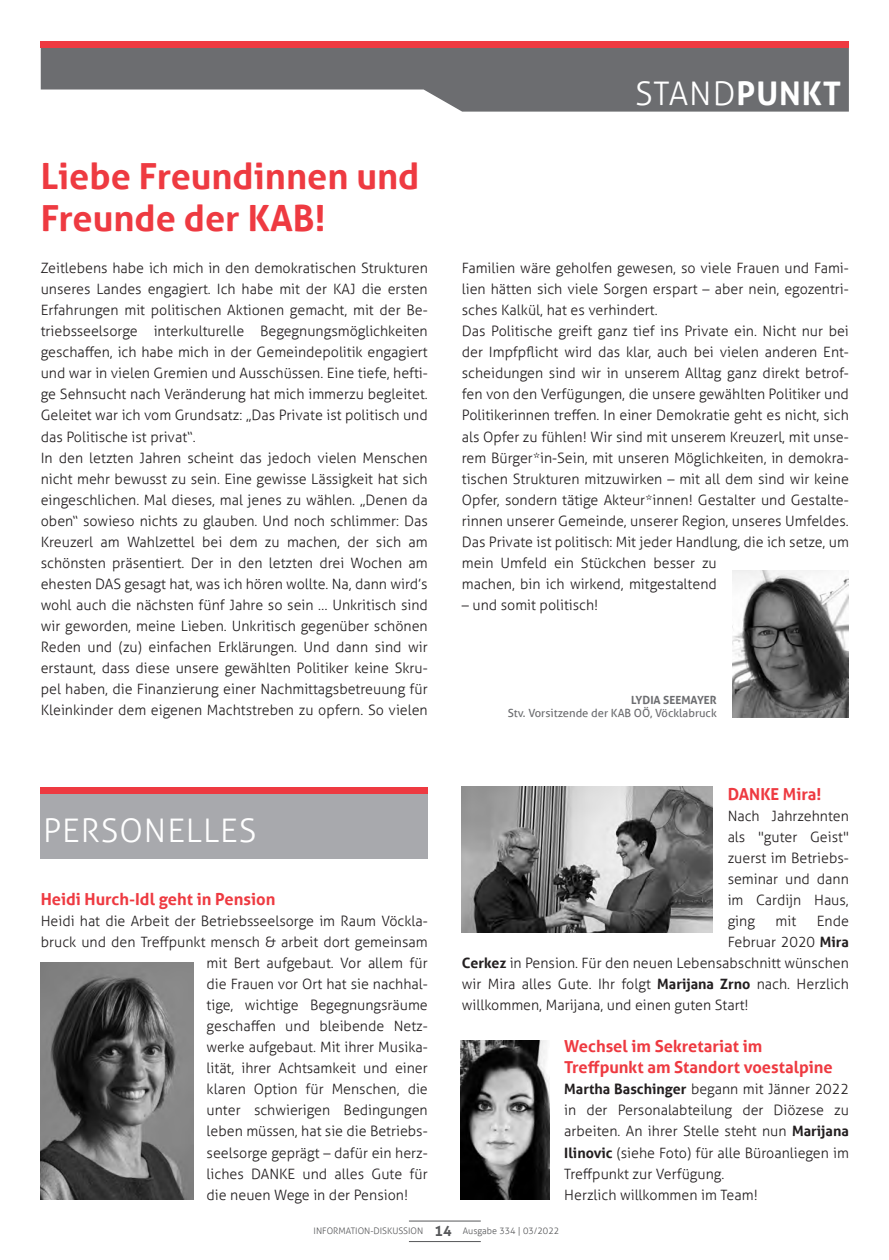
<style>
.page{position:relative;width:889px;height:1260px;background:#fff}
.page>*{position:absolute;margin:0;border:0;box-sizing:border-box;transform-origin:0 0}
.t1{font:700 36px/42.2px "Aller";color:#ee3a41}
.t2{font:300 32.55px "Aller";letter-spacing:.03em;color:#fff}
.t3{font:700 16.5px/21px "Aller";color:#ee3a41}
.t4{font:300 14.25px/21px "Aller";color:#231f20}
.t5{font:11.25px "Aller";color:#6c6d70}
.t6{font:700 11.25px "Aller";color:#6c6d70}
.t7{font:300 9px "Aller";color:#57585a}
.s1{font-weight:700}
.s2{font-weight:700;font-size:14.25px}
</style>
<div class="page">
<hr style="left:409px;top:1220px;width:72px;height:1px;background:#57585a">
<hr style="left:409px;top:1241px;width:72px;height:1px;background:#57585a">
<div style="left:41px;top:794px;width:387px;height:64px;background:#a8a9ad"></div>
<div style="left:41px;top:787px;width:387px;height:7px;background:#ee3a41"></div>
<img style="left:732px;top:570px;width:117px;height:147px">
<svg style="left:41px;top:48px;width:808px;height:64px;fill:#6c6d70"></svg>
<div style="left:41px;top:41px;width:808px;height:7px;background:#ee3a41"></div>
<img style="left:461px;top:1040px;width:88px;height:159px">
<img style="left:462px;top:787px;width:251px;height:145px">
<img style="left:40px;top:962px;width:154px;height:237px">
<h1 class="t1" style="left:41px;top:155px;width:380px">Liebe Freundinnen und<br>Freunde der KAB!</h1>
<h2 class="t2" style="left:635px;top:73px;width:208px">STAND<span class="s1">PUNKT</span></h2>
<p class="t4" style="left:41px;top:257px;width:388px">Zeitlebens habe ich mich in den demokratischen Strukturen unseres Landes engagiert. Ich habe mit der KAJ die ersten Erfahrungen mit politischen Aktionen gemacht, mit der Be&shy;triebsseelsorge interkulturelle Begegnungsmöglichkeiten geschaffen, ich habe mich in der Gemeindepolitik engagiert und war in vielen Gremien und Ausschüssen. Eine tiefe, hefti&shy;ge Sehnsucht nach Veränderung hat mich immerzu begleitet.<br>Geleitet war ich vom Grundsatz: „Das Private ist politisch und das Politische ist privat“.<br>In den letzten Jahren scheint das jedoch vielen Menschen nicht mehr bewusst zu sein. Eine gewisse Lässigkeit hat sich eingeschlichen. Mal dieses, mal jenes zu wählen. „Denen da oben“ sowieso nichts zu glauben. Und noch schlimmer: Das Kreuzerl am Wahlzettel bei dem zu machen, der sich am schönsten präsentiert. Der in den letzten drei Wochen am ehesten DAS gesagt hat, was ich hören wollte. Na, dann wird’s wohl auch die nächsten fünf Jahre so sein … Unkritisch sind wir geworden, meine Lieben. Unkritisch gegenüber schönen Reden und (zu) einfachen Erklärungen. Und dann sind wir erstaunt, dass diese unsere gewählten Politiker keine Skru&shy;pel haben, die Finanzierung einer Nachmittagsbetreuung für Kleinkinder dem eigenen Machtstreben zu opfern. So vielen</p>
<p class="t4" style="left:462px;top:257px;width:388px">Familien wäre geholfen gewesen, so viele Frauen und Fami&shy;lien hätten sich viele Sorgen erspart – aber nein, egozentri&shy;sches Kalkül, hat es verhindert.<br>Das Politische greift ganz tief ins Private ein. Nicht nur bei der Impfpflicht wird das klar, auch bei vielen anderen Ent&shy;scheidungen sind wir in unserem Alltag ganz direkt betrof&shy;fen von den Verfügungen, die unsere gewählten Politiker und Politikerinnen treffen. In einer Demokratie geht es nicht, sich als Opfer zu fühlen! Wir sind mit unserem Kreuzerl, mit unse&shy;rem Bürger*in-Sein, mit unseren Möglichkeiten, in demokra&shy;tischen Strukturen mitzuwirken – mit all dem sind wir keine Opfer, sondern tätige Akteur*innen! Gestalter und Gestalte&shy;rinnen unserer Gemeinde, unserer Region, unseres Umfeldes.<br>Das Private ist politisch: Mit jeder Handlung, die ich setze, um mein Umfeld ein Stückchen besser zu<br>machen, bin ich wirkend, mitgestaltend</p>
<p class="t4" style="left:462px;top:594px;width:138px">– und somit politisch!</p>
<p class="t6" style="left:631px;top:692px;width:87px">LYDIA SEEMAYER</p>
<p class="t5" style="left:508px;top:705px;width:211px">Stv. Vorsitzende der KAB OÖ, Vöcklabruck</p>
<h2 class="t2" style="left:43px;top:810px;width:214px">PERSONELLES</h2>
<p class="t3" style="left:41px;top:888px;width:236px">Heidi Hurch-Idl geht in Pension</p>
<p class="t4" style="left:41px;top:910px;width:388px">Heidi hat die Arbeit der Betriebsseelsorge im Raum Vöckla-</p>
<p class="t4" style="left:41px;top:931px;width:388px">bruck und den Treffpunkt mensch &amp; arbeit dort gemeinsam</p>
<p class="t4" style="left:207px;top:952px;width:223px">mit Bert aufgebaut. Vor allem für</p>
<p class="t4" style="left:207px;top:973px;width:223px">die Frauen vor Ort hat sie nachhal-</p>
<p class="t4" style="left:207px;top:994px;width:223px">tige, wichtige Begegnungsräume</p>
<p class="t4" style="left:207px;top:1015px;width:223px">geschaffen und bleibende Netz-</p>
<p class="t4" style="left:207px;top:1036px;width:223px">werke aufgebaut. Mit ihrer Musika-</p>
<p class="t4" style="left:207px;top:1057px;width:223px">lität, ihrer Achtsamkeit und einer</p>
<p class="t4" style="left:207px;top:1078px;width:223px">klaren Option für Menschen, die</p>
<p class="t4" style="left:207px;top:1099px;width:223px">unter schwierigen Bedingungen</p>
<p class="t4" style="left:207px;top:1120px;width:223px">leben müssen, hat sie die Betriebs-</p>
<p class="t4" style="left:207px;top:1141px;width:223px">seelsorge geprägt – dafür ein herz-</p>
<p class="t4" style="left:207px;top:1162px;width:223px">liches DANKE und alles Gute für</p>
<p class="t4" style="left:207px;top:1183px;width:203px">die neuen Wege in der Pension!</p>
<p class="t3" style="left:727px;top:783px;width:95px">DANKE Mira!</p>
<p class="t4" style="left:727px;top:805px;width:123px;text-align:justify">Nach Jahrzehnten als "guter Geist" zuerst im Betriebs&shy;seminar und dann im Cardijn Haus, ging</p>
<p class="t4" style="left:775px;top:910px;width:22px">mit</p>
<p class="t4" style="left:817px;top:910px;width:34px">Ende</p>
<p class="t4" style="left:727px;top:931px;width:123px">Februar 2020 <span class="s1">Mira</span></p>
<p class="t4" style="left:462px;top:952px;width:388px"><span class="s1">Cerkez</span> in Pension. Für den neuen Lebensabschnitt wünschen</p>
<p class="t4" style="left:462px;top:973px;width:388px">wir Mira alles Gute. Ihr folgt <span class="s1">Marijana Zrno</span> nach. Herzlich</p>
<p class="t4" style="left:462px;top:994px;width:288px">willkommen, Marijana, und einen guten Start!</p>
<p class="t3" style="left:564px;top:1035px;width:270px">Wechsel im Sekretariat im<br>Treffpunkt am Standort voestalpine</p>
<p class="t4" style="left:564px;top:1078px;width:286px"><span class="s1">Martha Baschinger</span> begann mit Jänner 2022 in der Personalabteilung der Diözese zu arbeiten. An ihrer Stelle steht nun <span class="s1">Marijana Ilinovic</span> (siehe Foto) für alle Büroanliegen im Treffpunkt zur Verfügung.<br>Herzlich willkommen im Team!</p>
<p class="t7" style="left:314px;top:1225px;width:247px">INFORMATION-DISKUSSION <span class="s2">14</span> Ausgabe 334 | 03/2022</p>
</div>
